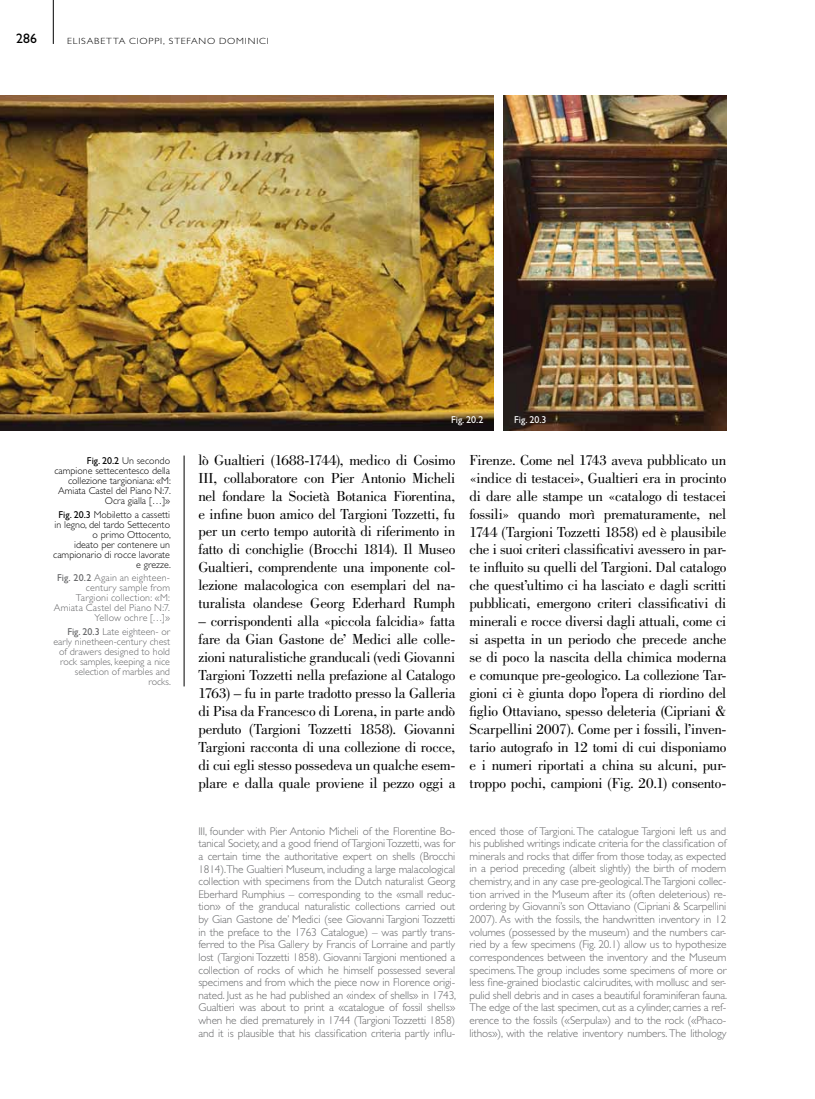
<style>
.page{position:relative;width:815px;height:1099px;background:#fff}
.page>*{position:absolute;margin:0;border:0;box-sizing:border-box;transform-origin:0 0}
.t1{font:15px/18px "Bodoni Std";letter-spacing:-.015em;color:#000;text-align:justify}
.t2{font:13.75px "Gill Sans Std";color:#000}
.t3{font:300 11.25px/12.6px "Gill Sans Std";letter-spacing:-.01em;color:#646567;text-align:justify}
.t4{font:300 10px/10px "Gill Sans Std";color:#000;text-align:right}
.t5{font:300 10px/10px "Gill Sans Std";color:#646567;text-align:right}
.t6{font:300 10px/10px "Gill Sans Std";letter-spacing:.02em;color:#646567;text-align:right}
.t7{font:10px "Gill Sans Std";color:#fff}
.t8{font:300 9px "Gill Sans Std";letter-spacing:.08em;color:#000;scale:1.11 1}
.s1{font-weight:400}
</style>
<div class="page">
<hr style="left:53px;top:0;width:1px;height:44px;background:#000">
<img style="left:0;top:95px;width:494px;height:335px">
<img style="left:504px;top:95px;width:222px;height:335px">
<hr style="left:184px;top:455px;width:1px;height:231px;background:#000">
<p class="t2" style="left:16px;top:31px;width:22px">286</p>
<p class="t8" style="left:67px;top:36px;width:109px">Elisabetta Cioppi, STEFA</p>
<p class="t8" style="left:199px;top:36px;width:57px">NO DOMINICI</p>
<p class="t7" style="left:451px;top:414px;width:34px">Fig. 20.2</p>
<p class="t7" style="left:514px;top:414px;width:34px">Fig. 20.3</p>
<p class="t4" style="left:54px;top:455px;width:118px"><span class="s1">Fig. 20.2</span> Un secondo campione settecentesco della collezione targioniana: «M:<br>Amiata Castel del Piano N:7.<br>Ocra gialla […]»</p>
<p class="t4" style="left:53px;top:509px;width:119px"><span class="s1">Fig. 20.3</span> Mobiletto a cassetti in legno, del tardo Settecento o primo Ottocento,<br>ideato per contenere un campionario di rocce lavorate e grezze.</p>
<p class="t6" style="left:54px;top:573px;width:118px"><span class="s1">Fig. 20.2</span> Again an eighteen&shy;century sample from<br>Targioni collection: «M:<br>Amiata Castel del Piano N:7.<br>Yellow ochre […]»</p>
<p class="t5" style="left:53px;top:626px;width:119px"><span class="s1">Fig. 20.3</span> Late eighteen- or early ninetheen-century chest of drawers designed to hold rock samples, keeping a nice selection of marbles and rocks.</p>
<p class="t1" style="left:198px;top:451px;width:258px">lò Gualtieri (1688-1744), medico di Cosimo III, collaboratore con Pier Antonio Micheli nel fondare la Società Botanica Fiorentina, e infine buon amico del Targioni Tozzetti, fu per un certo tempo autorità di riferimento in fatto di conchiglie (Brocchi 1814). Il Museo Gualtieri, comprendente una imponente col&shy;lezione malacologica con esemplari del na&shy;turalista olandese Georg Ederhard Rumph</p>
<p class="t1" style="left:198px;top:612px;width:258px">– corrispondenti alla «piccola falcidia» fatta fare da Gian Gastone de’ Medici alle colle&shy;zioni naturalistiche granducali (vedi Giovanni Targioni Tozzetti nella prefazione al Catalogo 1763) – fu in parte tradotto presso la Galleria di Pisa da Francesco di Lorena, in parte andò perduto (Targioni Tozzetti 1858). Giovanni Targioni racconta di una collezione di rocce, di cui egli stesso possedeva un qualche esem&shy;plare e dalla quale proviene il pezzo oggi a</p>
<p class="t1" style="left:469px;top:451px;width:258px">Firenze. Come nel 1743 aveva pubblicato un «indice di testacei», Gualtieri era in procinto di dare alle stampe un «catalogo di testacei fossili» quando morì prematuramente, nel 1744 (Targioni Tozzetti 1858) ed è plausibile che i suoi criteri classificativi avessero in par&shy;te influito su quelli del Targioni. Dal catalogo che quest’ultimo ci ha lasciato e dagli scritti pubblicati, emergono criteri classificativi di minerali e rocce diversi dagli attuali, come ci si aspetta in un periodo che precede anche se di poco la nascita della chimica moderna e comunque pre-geologico. La collezione Tar&shy;gioni ci è giunta dopo l’opera di riordino del figlio Ottaviano, spesso deleteria (Cipriani &amp; Scarpellini 2007). Come per i fossili, l’inven&shy;tario autografo in 12 tomi di cui disponiamo e i numeri riportati a china su alcuni, pur&shy;troppo pochi, campioni (Fig. 20.1) consento-</p>
<p class="t3" style="left:198px;top:824px;width:259px">III , founder with Pier Antonio Micheli of the Florentine Bo&shy;tanical Society, and a good friend of Targioni Tozzetti, was for a certain time the authoritative expert on shells (Brocchi 1814).The Gualtieri Museum, including a large malacological collection with specimens from the Dutch naturalist Georg Eberhard Rumphius – corresponding to the «small reduc&shy;tion» of the granducal naturalistic collections carried out by Gian Gastone de’ Medici (see Giovanni Targioni Tozzetti in the preface to the 1763 Catalogue) – was partly trans&shy;ferred to the Pisa Gallery by Francis of Lorraine and partly lost (Targioni Tozzetti 1858). Giovanni Targioni mentioned a collection of rocks of which he himself possessed several specimens and from which the piece now in Florence origi&shy;nated. Just as he had published an «index of shells» in 1743, Gualtieri was about to print a «catalogue of fossil shells» when he died prematurely in 1744 (Targioni Tozzetti 1858) and it is plausible that his classification criteria partly influ-</p>
<p class="t3" style="left:469px;top:824px;width:259px">enced those of Targioni. The catalogue Targioni left us and his published writings indicate criteria for the classification of minerals and rocks that differ from those today, as expected in a period preceding (albeit slightly) the birth of modern chemistry, and in any case pre-geological.The Targioni collec&shy;tion arrived in the Museum after its (often deleterious) re&shy;ordering by Giovanni’s son Ottaviano (Cipriani &amp; Scarpellini 2007). As with the fossils, the handwritten inventory in 12 volumes (possessed by the museum) and the numbers car&shy;ried by a few specimens (Fig. 20.1) allow us to hypothesize correspondences between the inventory and the Museum specimens. The group includes some specimens of more or less fine-grained bioclastic calcirudites, with mollusc and ser&shy;pulid shell debris and in cases a beautiful foraminiferan fauna.<br>The edge of the last specimen, cut as a cylinder, carries a ref&shy;erence to the fossils («Serpula») and to the rock («Phaco&shy;lithos»), with the relative inventory numbers. The lithology</p>
</div>
